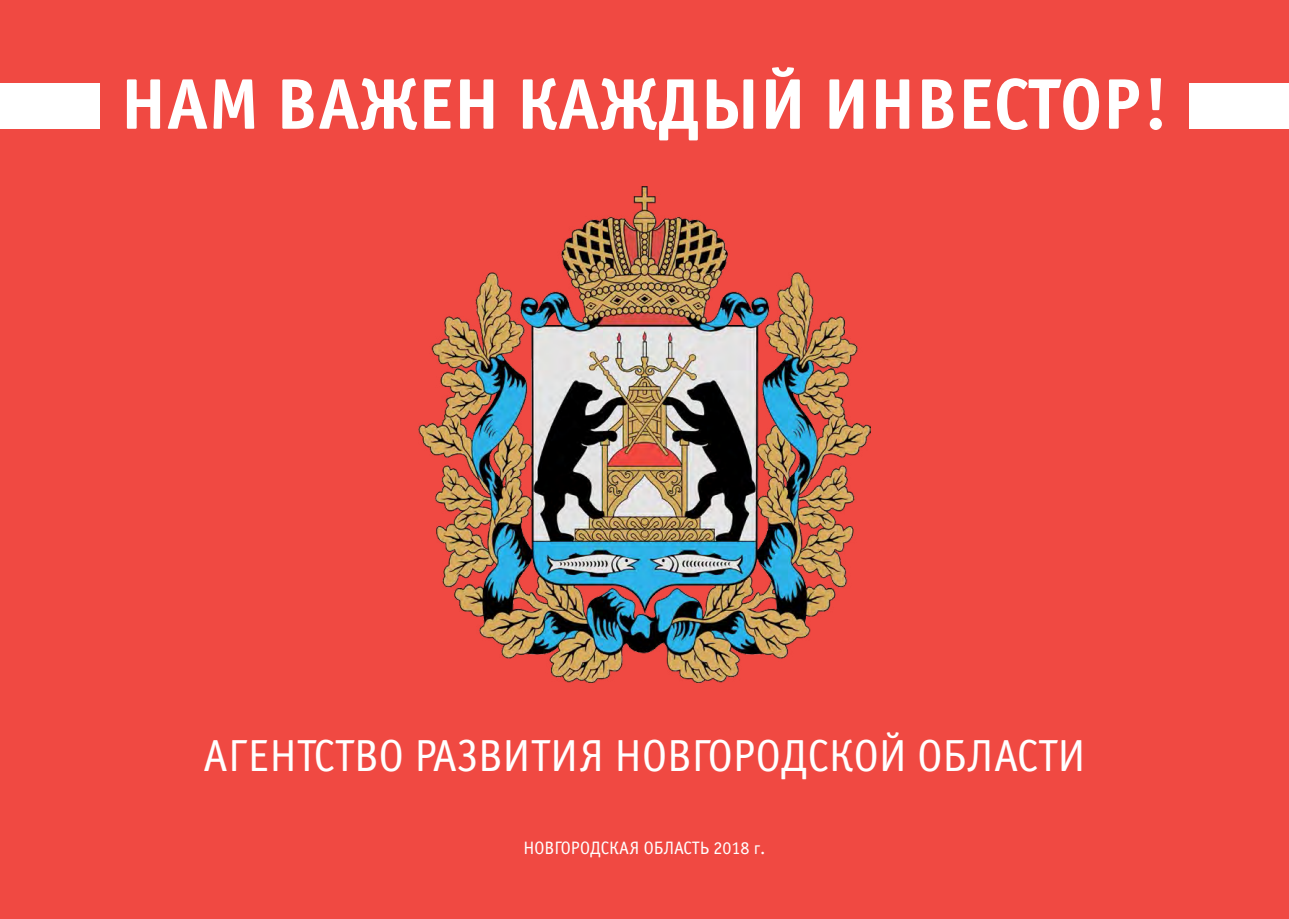
<style>
.page{position:relative;width:1289px;height:919px;background:#fff}
.page>*{position:absolute;margin:0;border:0;box-sizing:border-box;transform-origin:0 0}
.t1{font:700 72px "Officina Sans C";color:#fff}
.t2{font:45px "Officina Sans C";color:#fff}
.t3{font:18px "Officina Sans C";color:#fff}
</style>
<div class="page">
<div style="left:0;top:0;width:1288px;height:918px;background:#f04942"></div>
<img style="left:419px;top:186px;width:451px;height:496px">
<div style="left:0;top:83px;width:100px;height:46px;background:#fff"></div>
<div style="left:1188px;top:83px;width:100px;height:46px;background:#fff"></div>
<h1 class="t1" style="left:120px;top:64px;width:1049px">НАМ ВАЖЕН КАЖДЫЙ ИНВЕСТОР!</h1>
<p class="t2" style="left:203px;top:731px;width:884px">АГЕНТСТВО РАЗВИТИЯ НОВГОРОДСКОЙ ОБЛАСТИ</p>
<p class="t3" style="left:523px;top:837px;width:243px">НОВГОРОДСКАЯ ОБЛАСТЬ 2018 г.</p>
</div>
